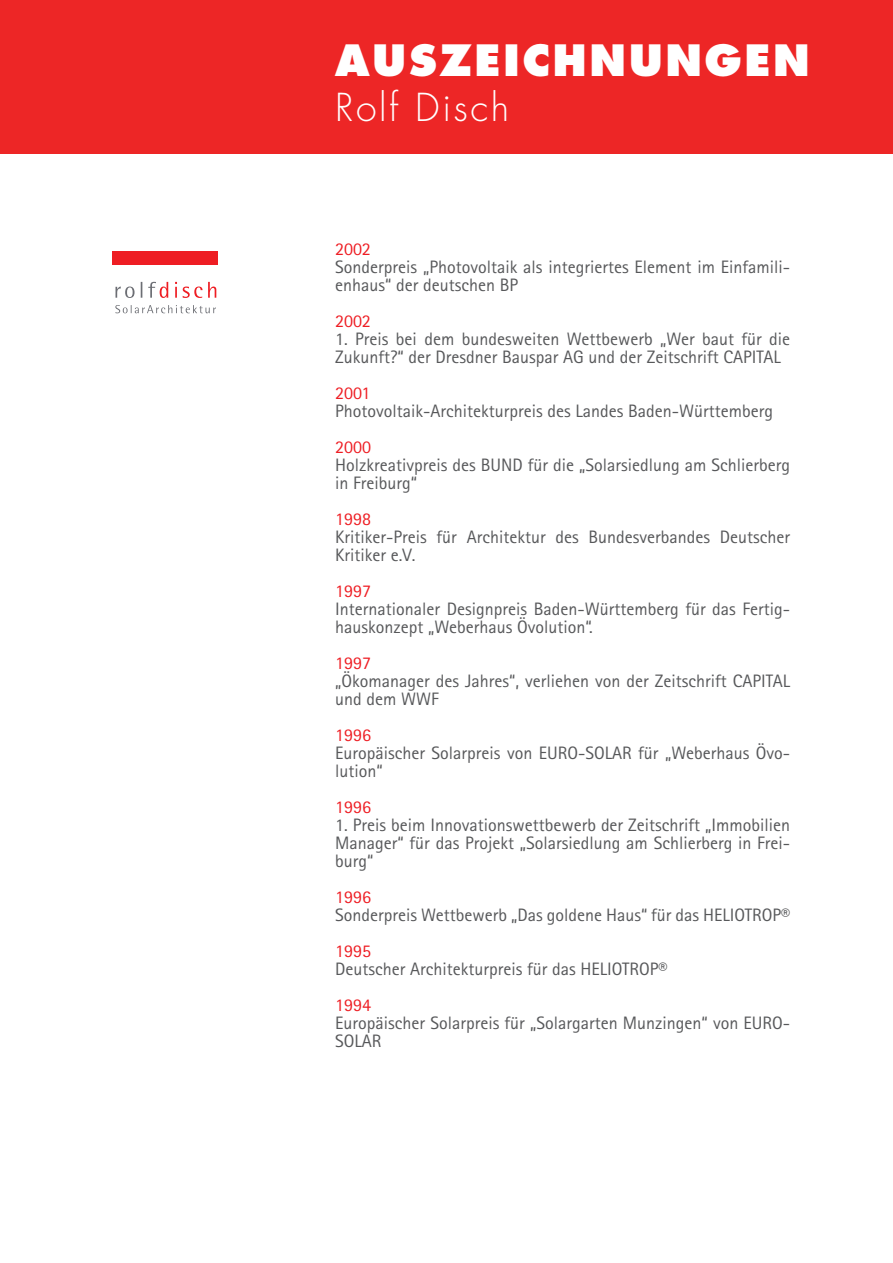
<style>
.page{position:relative;width:893px;height:1263px;background:#fff}
.page>*{position:absolute;margin:0;border:0;box-sizing:border-box;transform-origin:0 0}
.t1{font:800 42px "Futura";letter-spacing:.06em;color:#fff}
.t2{font:300 37.5px "Futura";letter-spacing:.07em;color:#fff}
.t3{font:18px/18px "Rotis Sans Serif";color:#57585a}
.t4{font:18px "Rotis Sans Serif";color:#ee1d23}
</style>
<div class="page">
<div style="left:0;top:0;width:893px;height:154px;background:#ed2626"></div>
<div style="left:112px;top:252px;width:106px;height:13px;background:#ee1d23"></div>
<svg style="left:115px;top:305px;width:101px;height:8px"></svg>
<svg style="left:115px;top:282px;width:101px;height:16px"></svg>
<h1 class="t1" style="left:335px;top:34px;width:476px">AUSZEICHNUNGEN</h1>
<h2 class="t2" style="left:335px;top:84px;width:176px">Rolf Disch</h2>
<p class="t4" style="left:335px;top:238px;width:37px">2002</p>
<p class="t3" style="left:335px;top:258px;width:457px">Sonderpreis „Photovoltaik als integriertes Element im Einfamili&shy;enhaus“ der deutschen BP</p>
<p class="t4" style="left:335px;top:310px;width:37px">2002</p>
<p class="t3" style="left:335px;top:330px;width:456px">1. Preis bei dem bundesweiten Wettbewerb „Wer baut für die<br>Zukunft?“ der Dresdner Bauspar AG und der Zeitschrift CAPITAL</p>
<p class="t4" style="left:335px;top:382px;width:37px">2001</p>
<p class="t3" style="left:335px;top:402px;width:439px">Photovoltaik-Architekturpreis des Landes Baden-Württemberg</p>
<p class="t4" style="left:335px;top:436px;width:37px">2000</p>
<p class="t3" style="left:335px;top:456px;width:456px">Holzkreativpreis des BUND für die „Solarsiedlung am Schlierberg in Freiburg“</p>
<p class="t4" style="left:335px;top:508px;width:37px">1998</p>
<p class="t3" style="left:335px;top:528px;width:456px">Kritiker-Preis für Architektur des Bundesverbandes Deutscher<br>Kritiker e.V.</p>
<p class="t4" style="left:335px;top:580px;width:37px">1997</p>
<p class="t3" style="left:335px;top:600px;width:456px">Internationaler Designpreis Baden-Württemberg für das Fertig&shy;hauskonzept „Weberhaus Övolution“.</p>
<p class="t4" style="left:335px;top:652px;width:37px">1997</p>
<p class="t3" style="left:335px;top:672px;width:456px">„Ökomanager des Jahres“, verliehen von der Zeitschrift CAPITAL und dem WWF</p>
<p class="t4" style="left:335px;top:724px;width:37px">1996</p>
<p class="t3" style="left:335px;top:744px;width:456px">Europäischer Solarpreis von EURO-SOLAR für „Weberhaus Övo&shy;lution“</p>
<p class="t4" style="left:335px;top:796px;width:37px">1996</p>
<p class="t3" style="left:335px;top:816px;width:456px;text-align:justify">1. Preis beim Innovationswettbewerb der Zeitschrift „Immobilien Manager“ für das Projekt „Solarsiedlung am Schlierberg in Frei&shy;burg“</p>
<p class="t4" style="left:335px;top:886px;width:37px">1996</p>
<p class="t3" style="left:335px;top:906px;width:456px">Sonderpreis Wettbewerb „Das goldene Haus“ für das HELIOTROP®</p>
<p class="t4" style="left:335px;top:940px;width:37px">1995</p>
<p class="t3" style="left:335px;top:960px;width:334px">Deutscher Architekturpreis für das HELIOTROP®</p>
<p class="t4" style="left:335px;top:994px;width:37px">1994</p>
<p class="t3" style="left:335px;top:1014px;width:456px">Europäischer Solarpreis für „Solargarten Munzingen“ von EURO-<br>SOLAR</p>
</div>
